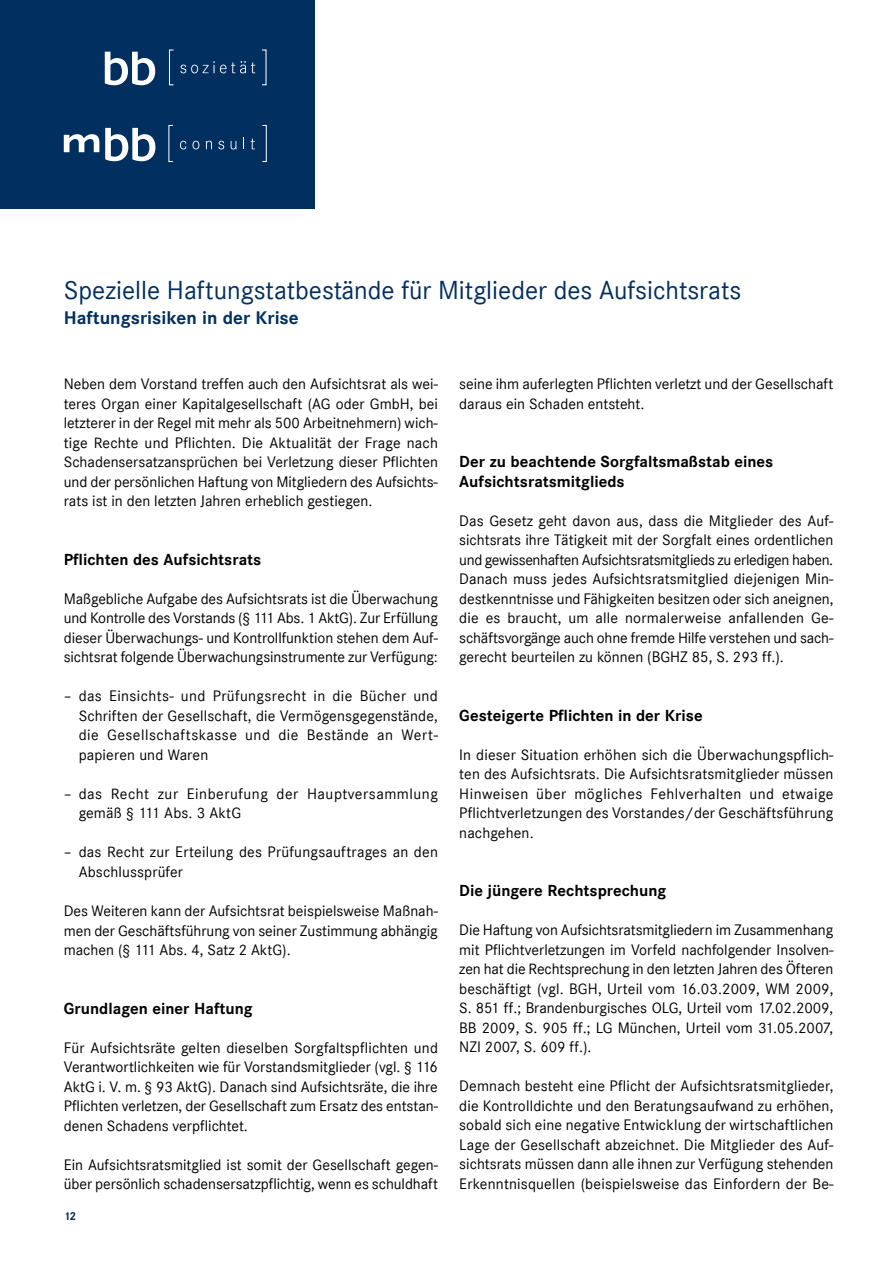
<style>
.page{position:relative;width:893px;height:1263px;background:#fff}
.page>*{position:absolute;margin:0;border:0;box-sizing:border-box;transform-origin:0 0}
.t1{font:27px "Corporate S";color:#002f60}
.t2{font:700 18px "Corporate SBQ";color:#002f60}
.t3{font:15.75px/19.5px "Corporate S";color:#000;text-align:justify}
.t4{font:700 15.75px/19.5px "Corporate SBQ";color:#000}
.t5{font:15.75px/19.5px "Corporate S";letter-spacing:.035em;color:#000}
.t6{font:700 11.25px "Corporate SBQ";color:#002f60}
</style>
<div class="page">
<div style="left:0;top:0;width:315px;height:208px;background:#002f60"></div>
<div style="left:169px;top:49px;width:5px;height:36px;border:1px solid #fff"></div>
<svg style="left:105px;top:52px;width:50px;height:33px"></svg>
<svg style="left:180px;top:61px;width:75px;height:12px"></svg>
<div style="left:262px;top:125px;width:5px;height:37px;border:1px solid #fff"></div>
<svg style="left:180px;top:141px;width:6px;height:8px"></svg>
<svg style="left:192px;top:141px;width:7px;height:8px"></svg>
<svg style="left:206px;top:141px;width:6px;height:8px"></svg>
<svg style="left:218px;top:141px;width:6px;height:8px"></svg>
<svg style="left:231px;top:141px;width:6px;height:8px"></svg>
<svg style="left:251px;top:139px;width:4px;height:10px"></svg>
<svg style="left:64px;top:134px;width:35px;height:18px"></svg>
<svg style="left:105px;top:128px;width:50px;height:33px"></svg>
<h1 class="t1" style="left:64px;top:274px;width:679px">Spezielle Haftungstatbestände für Mitglieder des Aufsichtsrats</h1>
<p class="t2" style="left:64px;top:307px;width:236px">Haftungsrisiken in der Krise</p>
<p class="t3" style="left:64px;top:375px;width:376px">Neben dem Vorstand treffen auch den Aufsichtsrat als wei&shy;teres Organ einer Kapitalgesellschaft (AG oder GmbH, bei letzterer in der Regel mit mehr als 500 Arbeitnehmern) wich&shy;tige Rechte und Pflichten. Die Aktualität der Frage nach Schadensersatzansprüchen bei Verletzung dieser Pflichten und der persönlichen Haftung von Mitgliedern des Aufsichts&shy;rats ist in den letzten Jahren erheblich gestiegen.</p>
<p class="t4" style="left:64px;top:550px;width:199px">Pflichten des Aufsichtsrats</p>
<p class="t3" style="left:64px;top:589px;width:376px">Maßgebliche Aufgabe des Aufsichtsrats ist die Überwachung und Kontrolle des Vorstands (§ 111 Abs. 1 AktG). Zur Erfüllung dieser Überwachungs- und Kontrollfunktion stehen dem Auf&shy;sichtsrat folgende Überwachungsinstrumente zur Verfügung:</p>
<p class="t3" style="left:79px;top:687px;width:361px;text-indent:-15px">– das Einsichts- und Prüfungsrecht in die Bücher und Schriften der Gesellschaft, die Vermögensgegenstände, die Gesellschaftskasse und die Bestände an Wert&shy;papieren und Waren</p>
<p class="t5" style="left:79px;top:784px;width:361px;text-indent:-15px">– das Recht zur Einberufung der Hauptversammlung gemäß § 111 Abs. 3 AktG</p>
<p class="t3" style="left:79px;top:843px;width:361px;text-indent:-15px">– das Recht zur Erteilung des Prüfungsauftrages an den<br>Abschlussprüfer</p>
<p class="t3" style="left:64px;top:901px;width:376px">Des Weiteren kann der Aufsichtsrat beispielsweise Maßnah&shy;men der Geschäftsführung von seiner Zustimmung abhängig machen (§ 111 Abs. 4, Satz 2 AktG).</p>
<p class="t4" style="left:64px;top:998px;width:191px">Grundlagen einer Haftung</p>
<p class="t3" style="left:64px;top:1038px;width:376px">Für Aufsichtsräte gelten dieselben Sorgfaltspflichten und Verantwortlichkeiten wie für Vorstandsmitglieder (vgl. § 116<br>AktG i. V. m. § 93 AktG). Danach sind Aufsichtsräte, die ihre Pflichten verletzen, der Gesellschaft zum Ersatz des entstan&shy;denen Schadens verpflichtet.</p>
<p class="t3" style="left:64px;top:1154px;width:376px">Ein Aufsichtsratsmitglied ist somit der Gesellschaft gegen&shy;über persönlich schadensersatzpflichtig, wenn es schuldhaft</p>
<p class="t6" style="left:64px;top:1209px;width:14px">12</p>
<p class="t3" style="left:459px;top:374px;width:376px">seine ihm auferlegten Pflichten verletzt und der Gesellschaft daraus ein Schaden entsteht.</p>
<p class="t4" style="left:459px;top:452px;width:316px">Der zu beachtende Sorgfaltsmaßstab eines<br>Aufsichtsratsmitglieds</p>
<p class="t3" style="left:459px;top:511px;width:376px">Das Gesetz geht davon aus, dass die Mitglieder des Auf&shy;sichtsrats ihre Tätigkeit mit der Sorgfalt eines ordentlichen und gewissenhaften Aufsichtsratsmitglieds zu erledigen haben.<br>Danach muss jedes Aufsichtsratsmitglied diejenigen Min&shy;destkenntnisse und Fähigkeiten besitzen oder sich aneignen, die es braucht, um alle normalerweise anfallenden Ge&shy;schäftsvorgänge auch ohne fremde Hilfe verstehen und sach&shy;gerecht beurteilen zu können (BGHZ 85, S. 293 ff.).</p>
<p class="t4" style="left:459px;top:706px;width:245px">Gesteigerte Pflichten in der Krise</p>
<p class="t3" style="left:459px;top:745px;width:376px">In dieser Situation erhöhen sich die Überwachungspflich&shy;ten des Aufsichtsrats. Die Aufsichtsratsmitglieder müssen Hinweisen über mögliches Fehlverhalten und etwaige Pflichtverletzungen des Vorstandes/der Geschäftsführung nachgehen.</p>
<p class="t4" style="left:459px;top:881px;width:209px">Die jüngere Rechtsprechung</p>
<p class="t3" style="left:459px;top:920px;width:376px">Die Haftung von Aufsichtsratsmitgliedern im Zusammenhang mit Pflichtverletzungen im Vorfeld nachfolgender Insolven&shy;zen hat die Rechtsprechung in den letzten Jahren des Öfteren beschäftigt (vgl. BGH, Urteil vom 16.03.2009, WM 2009, S. 851 ff.; Brandenburgisches OLG, Urteil vom 17.02.2009, BB 2009, S. 905 ff.; LG München, Urteil vom 31.05.2007, NZI 2007, S. 609 ff.).</p>
<p class="t3" style="left:459px;top:1076px;width:376px">Demnach besteht eine Pflicht der Aufsichtsratsmitglieder, die Kontrolldichte und den Beratungsaufwand zu erhöhen, sobald sich eine negative Entwicklung der wirtschaftlichen Lage der Gesellschaft abzeichnet. Die Mitglieder des Auf&shy;sichtsrats müssen dann alle ihnen zur Verfügung stehenden Erkenntnisquellen (beispielsweise das Einfordern der Be-</p>
</div>
